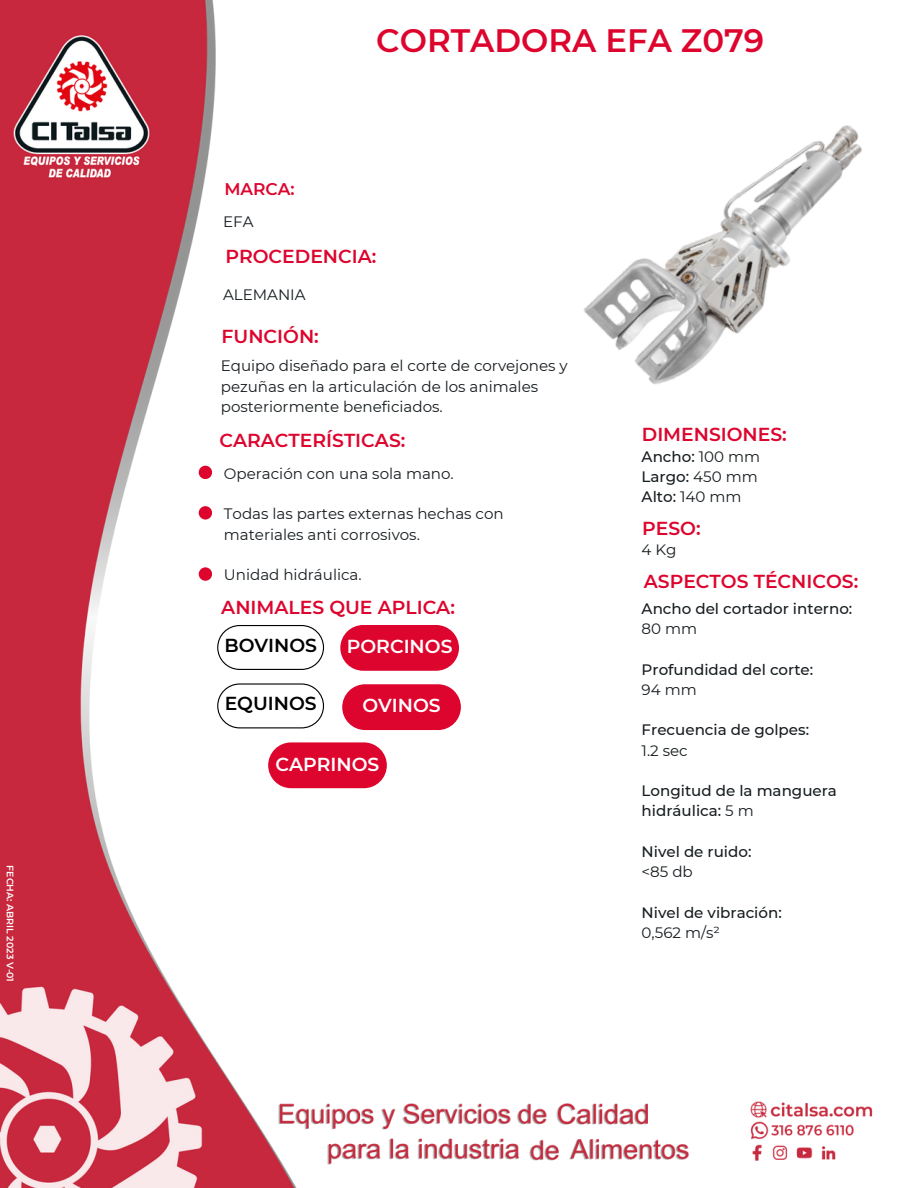
<style>
.page{position:relative;width:918px;height:1188px;background:#fff}
.page>*{position:absolute;margin:0;border:0;box-sizing:border-box;transform-origin:0 0}
.t1{font:600 32.4px "Montserrat";color:#dd052e}
.t2{font:600 18.75px "Montserrat";color:#dd052e}
.t3{font:600 18.75px "Montserrat";color:#fff}
.t4{font:600 18.75px "Montserrat";color:#000}
.t5{font:600 16.95px "Montserrat";color:#dd052e}
.t6{font:15.15px/20.2px "Montserrat";color:#161c1f}
.t7{font:500 15.15px/20.2px "Montserrat";color:#161c1f}
.t8{font:600 9.45px "Montserrat";color:#fff}
.s1{font-weight:400}
</style>
<div class="page">
<img style="left:0;top:0;width:873px;height:1188px">
<div style="left:199px;top:466px;width:13px;height:13px;background:#dd052e;border-radius:50%"></div>
<div style="left:199px;top:506px;width:13px;height:14px;background:#dd052e;border-radius:50%"></div>
<div style="left:199px;top:567px;width:13px;height:14px;background:#dd052e;border-radius:50%"></div>
<img style="left:555px;top:93px;width:318px;height:325px">
<svg style="left:217px;top:625px;width:107px;height:45px"></svg>
<svg style="left:217px;top:683px;width:107px;height:45px"></svg>
<div style="left:340px;top:625px;width:119px;height:46px;background:#dd052e;border-radius:23px"></div>
<div style="left:342px;top:684px;width:119px;height:46px;background:#dd052e;border-radius:23px"></div>
<div style="left:268px;top:742px;width:119px;height:46px;background:#dd052e;border-radius:23px"></div>
<p class="t8" style="left:16px;top:865px;width:118px;rotate:90deg">FECHA: ABRIL 2023 V-01</p>
<p class="t1" style="left:376px;top:21px;width:390px">CORTADORA EFA Z079</p>
<p class="t5" style="left:224px;top:179px;width:72px">MARCA:</p>
<p class="t6" style="left:223px;top:212px;width:32px">EFA</p>
<p class="t2" style="left:225px;top:245px;width:152px">PROCEDENCIA:</p>
<p class="t6" style="left:223px;top:284px;width:84px">ALEMANIA</p>
<p class="t2" style="left:222px;top:325px;width:99px">FUNCIÓN:</p>
<p class="t6" style="left:221px;top:356px;width:348px">Equipo diseñado para el corte de corvejones y pezuñas en la articulación de los animales posteriormente beneficiados.</p>
<p class="t2" style="left:219px;top:429px;width:187px">CARACTERÍSTICAS:</p>
<p class="t6" style="left:224px;top:463px;width:231px">Operación con una sola mano.</p>
<p class="t6" style="left:224px;top:504px;width:281px">Todas las partes externas hechas con materiales anti corrosivos.</p>
<p class="t6" style="left:224px;top:564px;width:139px">Unidad hidráulica.</p>
<p class="t2" style="left:221px;top:596px;width:235px">ANIMALES QUE APLICA:</p>
<p class="t4" style="left:224px;top:634px;width:94px">BOVINOS</p>
<p class="t4" style="left:225px;top:692px;width:94px">EQUINOS</p>
<p class="t3" style="left:347px;top:635px;width:107px">PORCINOS</p>
<p class="t3" style="left:362px;top:694px;width:80px">OVINOS</p>
<p class="t3" style="left:276px;top:752px;width:105px">CAPRINOS</p>
<p class="t2" style="left:642px;top:423px;width:146px">DIMENSIONES:</p>
<p class="t7" style="left:642px;top:446px;width:120px">Ancho: <span class="s1">100 mm</span></p>
<p class="t7" style="left:642px;top:466px;width:118px">Largo: <span class="s1">450 mm</span></p>
<p class="t7" style="left:642px;top:487px;width:101px">Alto: <span class="s1">140 mm</span></p>
<p class="t2" style="left:642px;top:517px;width:60px">PESO:</p>
<p class="t6" style="left:642px;top:540px;width:37px">4 Kg</p>
<p class="t2" style="left:644px;top:570px;width:216px">ASPECTOS TÉCNICOS:</p>
<p class="t7" style="left:642px;top:598px;width:212px">Ancho del cortador interno:</p>
<p class="t6" style="left:642px;top:619px;width:57px">80 mm</p>
<p class="t7" style="left:642px;top:659px;width:173px">Profundidad del corte:</p>
<p class="t6" style="left:642px;top:679px;width:57px">94 mm</p>
<p class="t7" style="left:642px;top:720px;width:169px">Frecuencia de golpes:</p>
<p class="t6" style="left:642px;top:740px;width:48px">1.2 sec</p>
<p class="t7" style="left:642px;top:781px;width:197px">Longitud de la manguera hidráulica: <span class="s1">5 m</span></p>
<p class="t7" style="left:642px;top:841px;width:111px">Nivel de ruido:</p>
<p class="t6" style="left:642px;top:862px;width:53px">&lt;85 db</p>
<p class="t7" style="left:642px;top:902px;width:142px">Nivel de vibración:</p>
<p class="t6" style="left:642px;top:922px;width:80px">0,562 m/s²</p>
</div>
